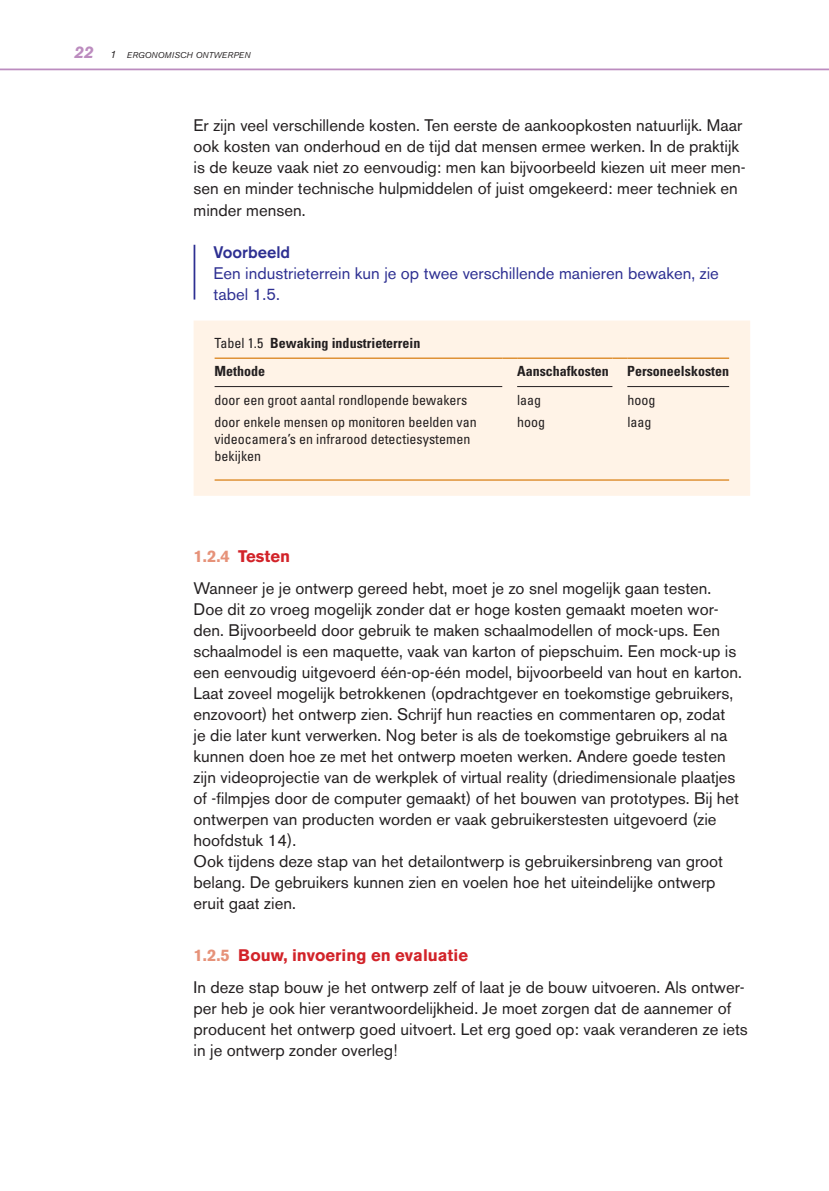
<style>
.page{position:relative;width:829px;height:1191px;background:#fff}
.page>*{position:absolute;margin:0;border:0;box-sizing:border-box;transform-origin:0 0}
.t1{font:16.62px/21px "Akzidenz Grotesk BE";color:#231f20}
.t2{font:16.62px/21px "Akzidenz Grotesk BE";color:#2e3092}
.t3{font:500 16.62px "Akzidenz Grotesk BE";color:#2e3092}
.t4{font:condensed 14px/16.8px "Univers";color:#231f20}
.t5{font:700 condensed 14px/28.3px "Univers";color:#231f20}
.t6{font:italic 8.4px "Akzidenz Grotesk BE";letter-spacing:.02em;color:#231f20}
.s1{font-weight:700;font-size:16.62px;color:#bc8cbf}
.s2{font-size:10.5px}
.s3{font-weight:400}
.s4{font-weight:700;color:#e69279}
.s5{font-weight:700;color:#d22329}
</style>
<div class="page">
<hr style="left:0;top:69px;width:828px;height:1px;background:#bc8cbf">
<hr style="left:193px;top:245px;width:2px;height:54px;background:#2e3092">
<div style="left:194px;top:320px;width:556px;height:176px;background:#fff3e7"></div>
<hr style="left:214px;top:357px;width:288px;height:2px;background:#dd8b2a">
<hr style="left:517px;top:357px;width:95px;height:2px;background:#dd8b2a">
<hr style="left:627px;top:357px;width:102px;height:2px;background:#dd8b2a">
<hr style="left:214px;top:386px;width:288px;height:1px;background:#231f20">
<hr style="left:517px;top:386px;width:95px;height:1px;background:#231f20">
<hr style="left:627px;top:386px;width:102px;height:1px;background:#231f20">
<hr style="left:214px;top:479px;width:515px;height:2px;background:#dd8b2a">
<svg style="left:502px;top:357px;width:15px;height:2px"></svg>
<svg style="left:612px;top:357px;width:15px;height:2px"></svg>
<p class="t6" style="left:74px;top:52px;width:178px"><span class="s1">22</span> <span class="s2">1</span> ERGONOMISCH ONTWERPEN</p>
<p class="t1" style="left:193px;top:117px;width:553px">Er zijn veel verschillende kosten. Ten eerste de aankoopkosten natuurlijk. Maar ook kosten van onderhoud en de tijd dat mensen ermee werken. In de praktijk is de keuze vaak niet zo eenvoudig: men kan bijvoorbeeld kiezen uit meer men&shy;sen en minder technische hulpmiddelen of juist omgekeerd: meer techniek en minder mensen.</p>
<p class="t3" style="left:213px;top:246px;width:78px">Voorbeeld</p>
<p class="t2" style="left:213px;top:264px;width:507px">Een industrieterrein kun je op twee verschillende manieren bewaken, zie tabel 1.5.</p>
<p class="t5" style="left:214px;top:330px;width:207px"><span class="s3">Tabel 1.5</span> Bewaking industrieterrein<br>Methode</p>
<p class="t5" style="left:517px;top:358px;width:93px">Aanschafkosten</p>
<p class="t5" style="left:627px;top:358px;width:103px">Personeelskosten</p>
<p class="t4" style="left:214px;top:393px;width:254px">door een groot aantal rondlopende bewakers</p>
<p class="t4" style="left:517px;top:393px;width:26px">laag</p>
<p class="t4" style="left:627px;top:393px;width:29px">hoog</p>
<p class="t4" style="left:214px;top:415px;width:264px">door enkele mensen op monitoren beelden van videocamera’s en infrarood detectiesystemen bekijken</p>
<p class="t4" style="left:517px;top:415px;width:29px">hoog</p>
<p class="t4" style="left:627px;top:415px;width:26px">laag</p>
<p class="t1" style="left:193px;top:542px;width:519px;line-height:31.5px"><span class="s4">1.2.4</span> <span class="s5">Testen<br></span>Wanneer je je ontwerp gereed hebt, moet je zo snel mogelijk gaan testen.</p>
<p class="t1" style="left:193px;top:600px;width:549px">Doe dit zo vroeg mogelijk zonder dat er hoge kosten gemaakt moeten wor&shy;den. Bijvoorbeeld door gebruik te maken schaalmodellen of mock-ups. Een schaalmodel is een maquette, vaak van karton of piepschuim. Een mock-up is een eenvoudig uitgevoerd één-op-één model, bijvoorbeeld van hout en karton.<br>Laat zoveel mogelijk betrokkenen (opdrachtgever en toekomstige gebruikers, enzovoort) het ontwerp zien. Schrijf hun reacties en commentaren op, zodat<br>je die later kunt verwerken. Nog beter is als de toekomstige gebruikers al na kunnen doen hoe ze met het ontwerp moeten werken. Andere goede testen zijn videoprojectie van de werkplek of virtual reality (driedimensionale plaatjes of -filmpjes door de computer gemaakt) of het bouwen van prototypes. Bij het ontwerpen van producten worden er vaak gebruikerstesten uitgevoerd (zie hoofdstuk 14).<br>Ook tijdens deze stap van het detailontwerp is gebruikersinbreng van groot belang. De gebruikers kunnen zien en voelen hoe het uiteindelijke ontwerp eruit gaat zien.</p>
<p class="t1" style="left:193px;top:941px;width:552px;line-height:31.5px"><span class="s4">1.2.5</span> <span class="s5">Bouw, invoering en evaluatie<br></span>In deze stap bouw je het ontwerp zelf of laat je de bouw uitvoeren. Als ontwer-</p>
<p class="t1" style="left:193px;top:999px;width:555px">per heb je ook hier verantwoordelijkheid. Je moet zorgen dat de aannemer of producent het ontwerp goed uitvoert. Let erg goed op: vaak veranderen ze iets in je ontwerp zonder overleg!</p>
</div>
